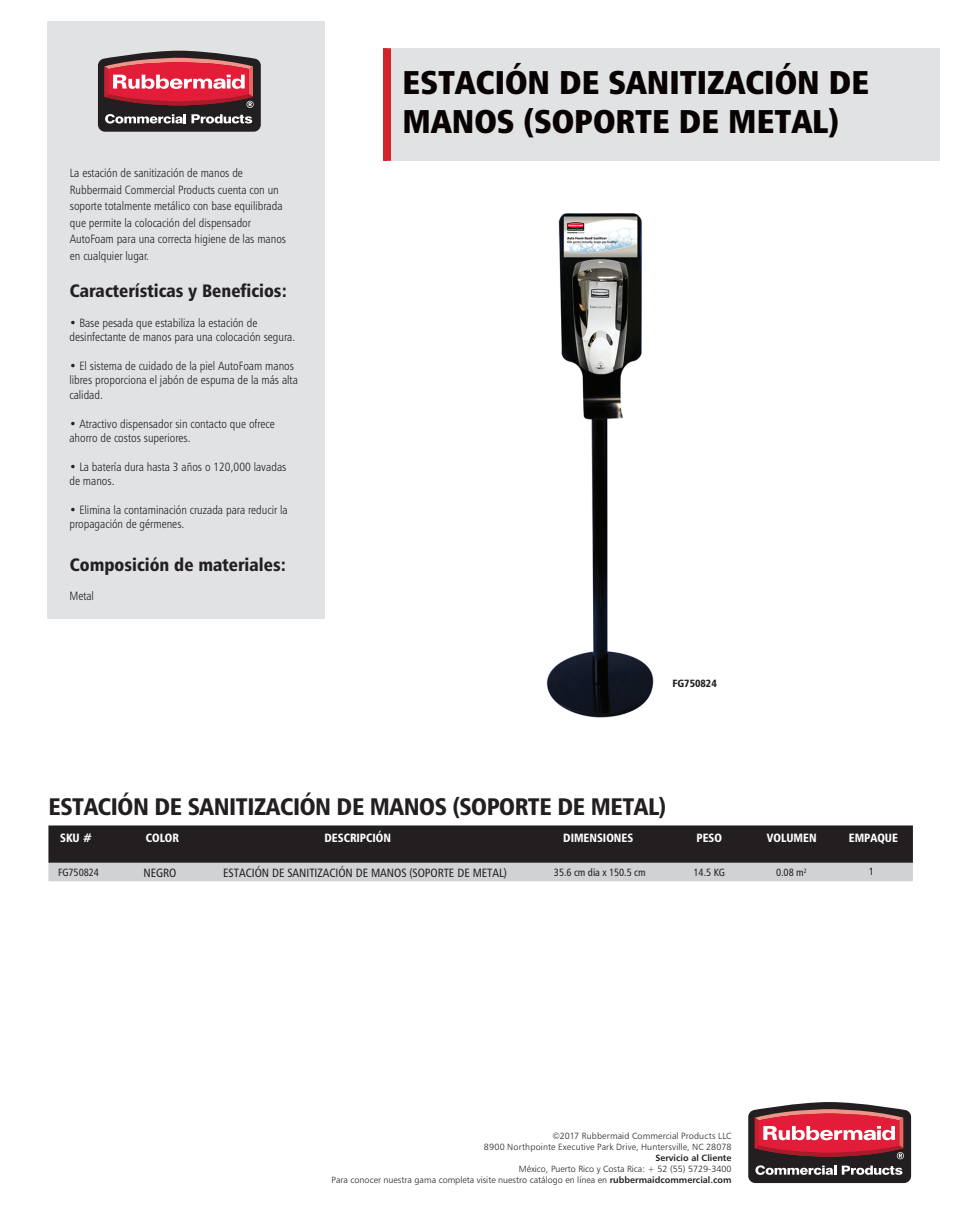
<style>
.page{position:relative;width:961px;height:1231px;background:#fff}
.page>*{position:absolute;margin:0;border:0;box-sizing:border-box;transform-origin:0 0}
.t1{font:33px/39.6px "Humanist 777 BT Extra Black Cond B";color:#080302}
.t2{font:24px "Humanist 777 BT Black Condensed B";letter-spacing:-.02em;color:#231f20}
.t3{font:18px "Humanist 777 BT Black Condensed B";color:#231f20}
.t4{font:12px/14.4px "Humanist 777 BT Light Condensed B";color:#231f20}
.t5{font:12px "Humanist 777 BT Roman Condensed B";letter-spacing:-.005em;color:#231f20}
.t6{font:12px "Humanist 777 BT Black Condensed B";color:#fff;scale:.95 1}
.t7{font:10.5px "Humanist 777 BT Roman Condensed B";letter-spacing:-.01em;color:#231f20}
.t8{font:10.5px "Humanist 777 BT Black Condensed B";letter-spacing:-.01em;color:#231f20}
.t9{font:9px/10.8px "Humanist 777 BT Light B";color:#231f20;text-align:right}
.t10{font:9px "Humanist 777 BT Bold B";color:#231f20}
.s1{font-family:"Humanist 777 BT Bold B"}
</style>
<div class="page">
<div style="left:48px;top:21px;width:277px;height:408px;background:#e1e2e4"></div>
<div style="left:48px;top:38px;width:277px;height:581px;background:#e1e2e4"></div>
<div style="left:387px;top:48px;width:552px;height:113px;background:#e1e2e4"></div>
<div style="left:383px;top:48px;width:8px;height:113px;background:#d1232a"></div>
<svg style="left:48px;top:825px;width:864px;height:56px;background:#5e5c5d"></svg>
<img style="left:546px;top:213px;width:108px;height:505px">
<svg style="left:98px;top:51px;width:163px;height:81px;background:#914750"></svg>
<svg style="left:748px;top:1102px;width:163px;height:81px;background:#924952"></svg>
<p class="t4" style="left:70px;top:165px;width:218px;line-height:16.5px">La estación de sanitización de manos de Rubbermaid Commercial Products cuenta con un soporte totalmente metálico con base equilibrada que permite la colocación del dispensador AutoFoam para una correcta higiene de las manos en cualquier lugar.</p>
<h3 class="t3" style="left:70px;top:280px;width:219px">Características y Beneficios:</h3>
<p class="t4" style="left:69px;top:315px;width:227px">• Base pesada que estabiliza la estación de desinfectante de manos para una colocación segura.</p>
<p class="t4" style="left:69px;top:358px;width:230px">• El sistema de cuidado de la piel AutoFoam manos libres proporciona el jabón de espuma de la más alta calidad.</p>
<p class="t4" style="left:69px;top:416px;width:207px">• Atractivo dispensador sin contacto que ofrece ahorro de costos superiores.</p>
<p class="t4" style="left:69px;top:459px;width:218px">• La batería dura hasta 3 años o 120,000 lavadas de manos.</p>
<p class="t4" style="left:69px;top:502px;width:220px">• Elimina la contaminación cruzada para reducir la propagación de gérmenes.</p>
<h3 class="t3" style="left:70px;top:553px;width:218px">Composición de materiales:</h3>
<p class="t4" style="left:69px;top:588px;width:26px">Metal</p>
<h1 class="t1" style="left:402px;top:61px;width:468px">ESTACIÓN DE SANITIZACIÓN DE<br>MANOS (SOPORTE DE METAL)</h1>
<p class="t8" style="left:672px;top:677px;width:46px">FG750824</p>
<h2 class="t2" style="left:48px;top:791px;width:619px">ESTACIÓN DE SANITIZACIÓN DE MANOS (SOPORTE DE METAL)</h2>
<p class="t6" style="left:60px;top:830px;width:35px">SKU #</p>
<p class="t6" style="left:324px;top:830px;width:71px">DESCRIPCIÓN</p>
<p class="t7" style="left:58px;top:866px;width:42px">FG750824</p>
<p class="t5" style="left:223px;top:865px;width:285px">ESTACIÓN DE SANITIZACIÓN DE MANOS (SOPORTE DE METAL)</p>
<p class="t6" style="left:146px;top:830px;width:36px">COLOR</p>
<p class="t5" style="left:144px;top:865px;width:34px">NEGRO</p>
<p class="t6" style="left:563px;top:830px;width:75px">DIMENSIONES</p>
<p class="t7" style="left:554px;top:866px;width:93px">35.6 cm dia x 150.5 cm</p>
<p class="t6" style="left:696px;top:830px;width:28px">PESO</p>
<p class="t7" style="left:693px;top:866px;width:33px">14.5 KG</p>
<p class="t6" style="left:767px;top:830px;width:54px">VOLUMEN</p>
<p class="t7" style="left:776px;top:866px;width:32px">0.08 m<sup>2</sup></p>
<p class="t6" style="left:848px;top:830px;width:53px">EMPAQUE</p>
<p class="t7" style="left:868px;top:865px;width:7px">1</p>
<p class="t9" style="left:484px;top:1130px;width:249px">©2017 Rubbermaid Commercial Products LLC<br>8900 Northpointe Executive Park Drive, Huntersville, NC 28078</p>
<p class="t10" style="left:655px;top:1152px;width:78px">Servicio al Cliente</p>
<p class="t9" style="left:331px;top:1163px;width:401px">México, Puerto Rico y Costa Rica: + 52 (55) 5729-3400<br>Para conocer nuestra gama completa visite nuestro catálogo en línea en <span class="s1">rubbermaidcommercial.com</span></p>
</div>
